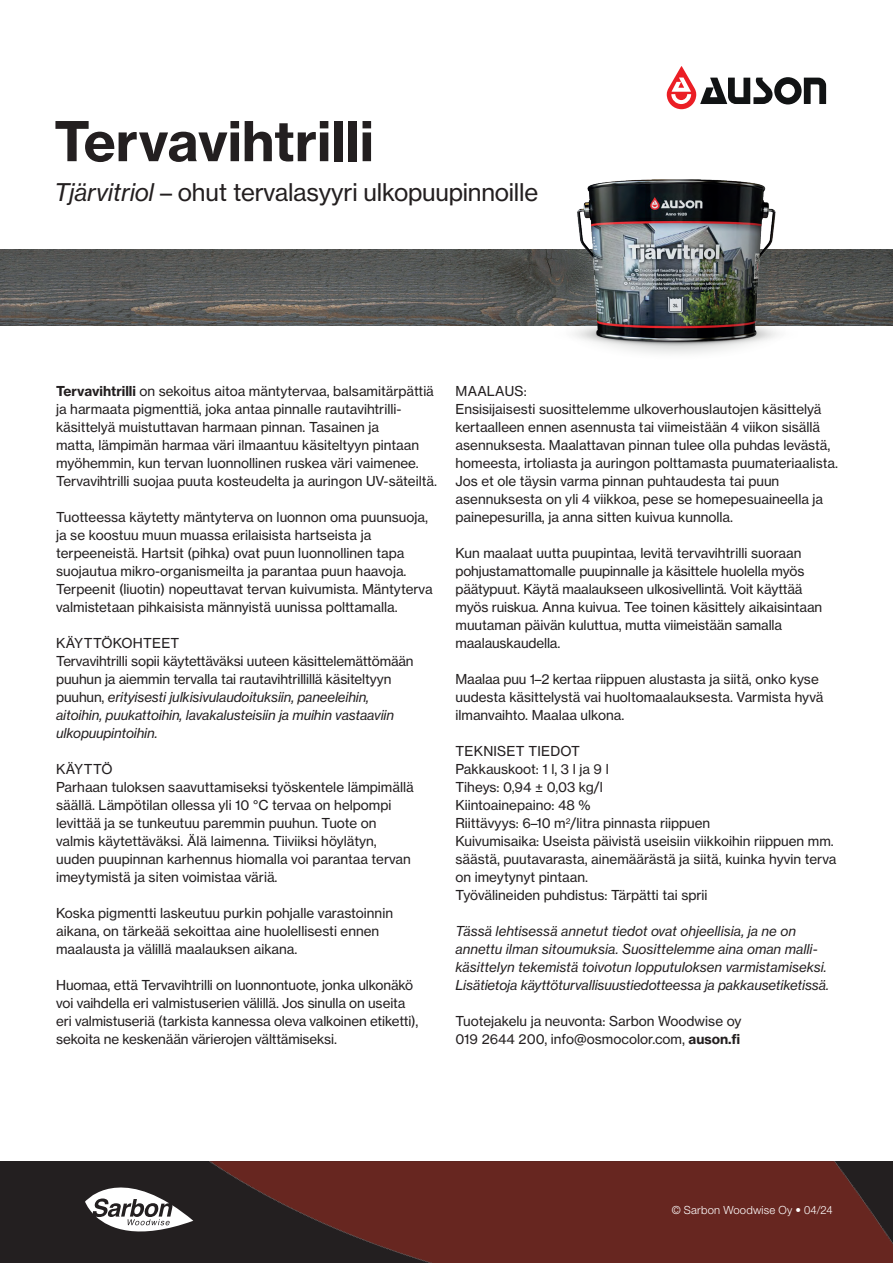
<style>
.page{position:relative;width:893px;height:1263px;background:#fff}
.page>*{position:absolute;margin:0;border:0;box-sizing:border-box;transform-origin:0 0}
.t1{font:54px "N Haas Grotesk TX Pro 75 Bd";color:#231f20}
.t2{font:24px "N Haas Grotesk TX Pro 55 Rg";letter-spacing:-.01em;color:#231f20}
.t3{font:13.5px/18px "N Haas Grotesk TX Pro 55 Rg";color:#231f20}
.t4{font:13.5px/18px "N Haas Grotesk TX Pro 56 It";letter-spacing:-.01em;color:#231f20}
.t5{font:300 11.25px "Helvetica Neue";letter-spacing:.015em;color:#fff}
.s1{font-family:"N Haas Grotesk TX Pro 56 It"}
.s2{font-family:"N Haas Grotesk TX Pro 75 Bd"}
.s3{font-family:"N Haas Grotesk TX Pro 55 Rg"}
</style>
<div class="page">
<svg style="left:667px;top:66px;width:159px;height:43px"></svg>
<div style="left:0;top:1161px;width:893px;height:102px;background:#231f20"></div>
<img style="left:209px;top:1161px;width:684px;height:102px">
<svg style="left:85px;top:1187px;width:108px;height:45px"></svg>
<img style="left:0;top:250px;width:893px;height:75px">
<img style="left:555px;top:179px;width:242px;height:175px">
<h1 class="t1" style="left:54px;top:107px;width:321px">Tervavihtrilli</h1>
<h2 class="t2" style="left:54px;top:177px;width:486px"><span class="s1">Tjärvitriol</span> – ohut tervalasyyri ulkopuupinnoille</h2>
<p class="t3" style="left:56px;top:382px;width:382px"><span class="s2">Tervavihtrilli</span> on sekoitus aitoa mäntytervaa, balsamitärpättiä ja harmaata pigmenttiä, joka antaa pinnalle rautavihtrilli&shy;käsittelyä muistuttavan harmaan pinnan. Tasainen ja<br>matta, lämpimän harmaa väri ilmaantuu käsiteltyyn pintaan myöhemmin, kun tervan luonnollinen ruskea väri vaimenee.<br>Tervavihtrilli suojaa puuta kosteudelta ja auringon UV-säteiltä.</p>
<p class="t3" style="left:56px;top:508px;width:378px">Tuotteessa käytetty mäntyterva on luonnon oma puunsuoja, ja se koostuu muun muassa erilaisista hartseista ja terpeeneistä. Hartsit (pihka) ovat puun luonnollinen tapa suojautua mikro-organismeilta ja parantaa puun haavoja.<br>Terpeenit (liuotin) nopeuttavat tervan kuivumista. Mäntyterva valmistetaan pihkaisista männyistä uunissa polttamalla.</p>
<p class="t3" style="left:56px;top:634px;width:359px">KÄYTTÖKOHTEET<br>Tervavihtrilli sopii käytettäväksi uuteen käsittelemättömään puuhun ja aiemmin tervalla tai rautavihtrillillä käsiteltyyn</p>
<p class="t4" style="left:56px;top:688px;width:340px"><span class="s3">puuhun,</span> erityisesti julkisivulaudoituksiin, paneeleihin, aitoihin, puukattoihin, lavakalusteisiin ja muihin vastaaviin ulkopuupintoihin.</p>
<p class="t3" style="left:56px;top:760px;width:359px">KÄYTTÖ<br>Parhaan tuloksen saavuttamiseksi työskentele lämpimällä säällä. Lämpötilan ollessa yli 10 °C tervaa on helpompi levittää ja se tunkeutuu paremmin puuhun. Tuote on valmis käytettäväksi. Älä laimenna. Tiiviiksi höylätyn, uuden puupinnan karhennus hiomalla voi parantaa tervan imeytymistä ja siten voimistaa väriä.</p>
<p class="t3" style="left:56px;top:904px;width:338px">Koska pigmentti laskeutuu purkin pohjalle varastoinnin aikana, on tärkeää sekoittaa aine huolellisesti ennen maalausta ja välillä maalauksen aikana.</p>
<p class="t3" style="left:56px;top:976px;width:364px">Huomaa, että Tervavihtrilli on luonnontuote, jonka ulkonäkö voi vaihdella eri valmistuserien välillä. Jos sinulla on useita eri valmistuseriä (tarkista kannessa oleva valkoinen etiketti), sekoita ne keskenään värierojen välttämiseksi.</p>
<p class="t3" style="left:455px;top:382px;width:384px">MAALAUS:<br>Ensisijaisesti suosittelemme ulkoverhouslautojen käsittelyä kertaalleen ennen asennusta tai viimeistään 4 viikon sisällä asennuksesta. Maalattavan pinnan tulee olla puhdas levästä, homeesta, irtoliasta ja auringon polttamasta puumateriaalista.<br>Jos et ole täysin varma pinnan puhtaudesta tai puun asennuksesta on yli 4 viikkoa, pese se homepesuaineella ja painepesurilla, ja anna sitten kuivua kunnolla.</p>
<p class="t3" style="left:455px;top:544px;width:368px">Kun maalaat uutta puupintaa, levitä tervavihtrilli suoraan pohjustamattomalle puupinnalle ja käsittele huolella myös päätypuut. Käytä maalaukseen ulkosivellintä. Voit käyttää myös ruiskua. Anna kuivua. Tee toinen käsittely aikaisintaan muutaman päivän kuluttua, mutta viimeistään samalla maalauskaudella.</p>
<p class="t3" style="left:455px;top:670px;width:369px">Maalaa puu 1–2 kertaa riippuen alustasta ja siitä, onko kyse uudesta käsittelystä vai huoltomaalauksesta. Varmista hyvä ilmanvaihto. Maalaa ulkona.</p>
<p class="t3" style="left:455px;top:742px;width:382px">TEKNISET TIEDOT<br>Pakkauskoot: 1 l, 3 l ja 9 l<br>Tiheys: 0,94 ± 0,03 kg/l<br>Kiintoainepaino: 48 %<br>Riittävyys: 6–10 m<sup>2</sup>/litra pinnasta riippuen<br>Kuivumisaika: Useista päivistä useisiin viikkoihin riippuen mm. säästä, puutavarasta, ainemäärästä ja siitä, kuinka hyvin terva on imeytynyt pintaan.<br>Työvälineiden puhdistus: Tärpätti tai sprii</p>
<p class="t4" style="left:455px;top:922px;width:375px">Tässä lehtisessä annetut tiedot ovat ohjeellisia, ja ne on annettu ilman sitoumuksia. Suosittelemme aina oman malli&shy;käsittelyn tekemistä toivotun lopputuloksen varmistamiseksi.<br>Lisätietoja käyttöturvallisuustiedotteessa ja pakkausetiketissä.</p>
<p class="t3" style="left:455px;top:1012px;width:288px">Tuotejakelu ja neuvonta: Sarbon Woodwise oy<br>019 2644 200, info@osmocolor.com, <span class="s2">auson.fi</span></p>
<p class="t5" style="left:672px;top:1203px;width:162px">© Sarbon Woodwise Oy • 04/24</p>
</div>
